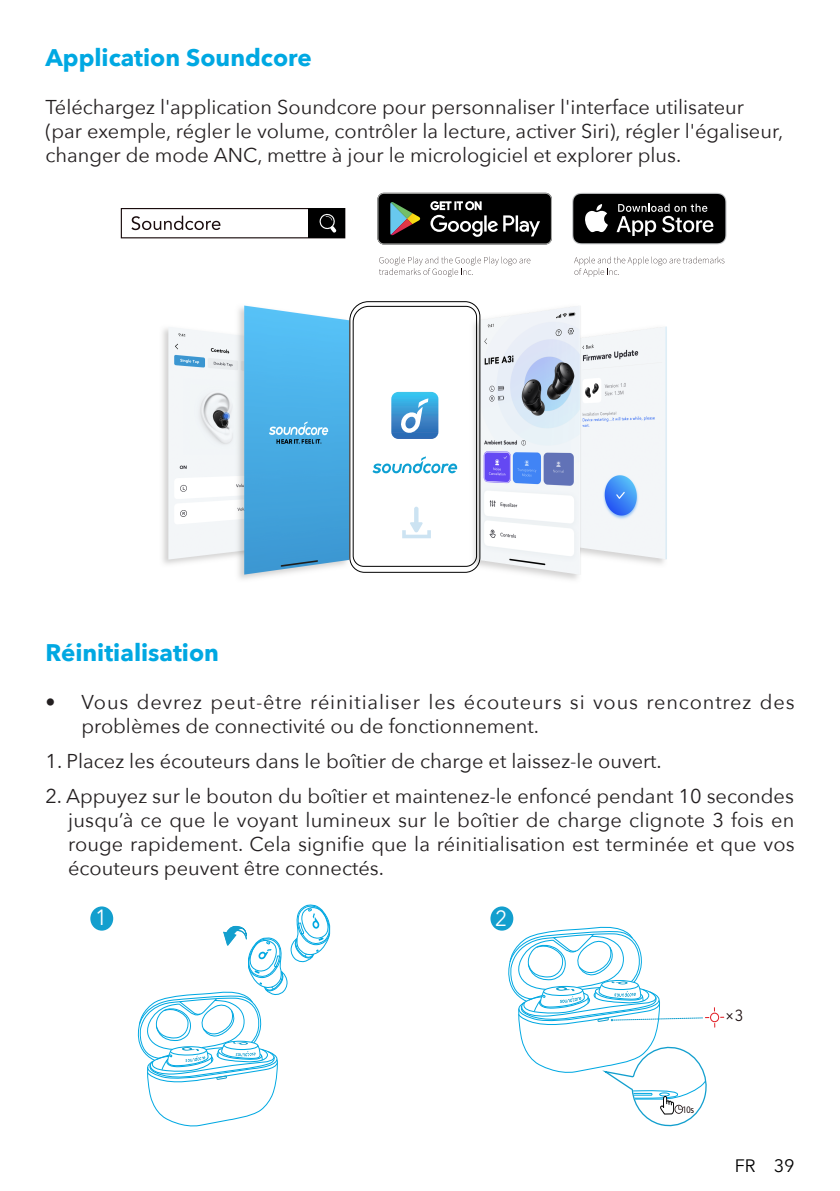
<style>
.page{position:relative;width:840px;height:1191px;background:#fff}
.page>*{position:absolute;margin:0;border:0;box-sizing:border-box;transform-origin:0 0}
.t1{font:700 24px "Avenir Next";color:#00a8e2}
.t2{font:22px "Avenir Next";color:#fff;scale:.95 1}
.t3{font:20px/24px "Avenir Next";color:#231f20}
.t4{font:20px/24px "Avenir Next";letter-spacing:.04em;color:#231f20}
.t5{font:18px "Avenir Next";color:#000}
</style>
<div class="page">
<img style="left:162px;top:305px;width:505px;height:275px">
<svg style="left:349px;top:301px;width:131px;height:272px"></svg>
<svg style="left:377px;top:193px;width:174px;height:51px;background:#2a2c2a"></svg>
<svg style="left:572px;top:193px;width:154px;height:51px;background:#313131"></svg>
<svg style="left:131px;top:216px;width:89px;height:14px"></svg>
<div style="left:121px;top:208px;width:224px;height:30px;border:1px solid #1a0c0d"></div>
<div style="left:308px;top:208px;width:36px;height:30px;background:#000"></div>
<svg style="left:319px;top:213px;width:17px;height:20px"></svg>
<svg style="left:574px;top:256px;width:150px;height:21px"></svg>
<svg style="left:379px;top:256px;width:151px;height:21px"></svg>
<svg style="left:137px;top:904px;width:194px;height:223px"></svg>
<div style="left:709px;top:1012px;width:9px;height:10px;border:1px solid #e11c23;border-radius:50%"></div>
<div style="left:90px;top:906px;width:23px;height:24px;background:#139fce;border-radius:50%"></div>
<div style="left:490px;top:906px;width:23px;height:24px;background:#139fce;border-radius:50%"></div>
<svg style="left:501px;top:924px;width:213px;height:203px"></svg>
<p class="t1" style="left:45px;top:37px;width:267px">Application Soundcore</p>
<p class="t3" style="left:45px;top:94px;width:739px">Téléchargez l'application Soundcore pour personnaliser l'interface utilisateur (par exemple, régler le volume, contrôler la lecture, activer Siri), régler l'égaliseur, changer de mode ANC, mettre à jour le micrologiciel et explorer plus.</p>
<p class="t1" style="left:45px;top:631px;width:175px">Réinitialisation</p>
<p class="t4" style="left:81px;top:689px;width:714px;text-indent:-36px">• Vous devrez peut-être réinitialiser les écouteurs si vous rencontrez des problèmes de connectivité ou de fonctionnement.</p>
<p class="t3" style="left:45px;top:748px;width:617px">1. Placez les écouteurs dans le boîtier de charge et laissez-le ouvert.</p>
<p class="t3" style="left:68px;top:783px;width:727px;text-align:justify;text-indent:-23px">2. Appuyez sur le bouton du boîtier et maintenez-le enfoncé pendant 10 secondes jusqu’à ce que le voyant lumineux sur le boîtier de charge clignote 3 fois en rouge rapidement. Cela signifie que la réinitialisation est terminée et que vos écouteurs peuvent être connectés.</p>
<p class="t2" style="left:95px;top:899px;width:14px">1</p>
<p class="t2" style="left:495px;top:900px;width:14px">2</p>
<p class="t5" style="left:734px;top:1150px;width:61px">FR 39</p>
</div>
